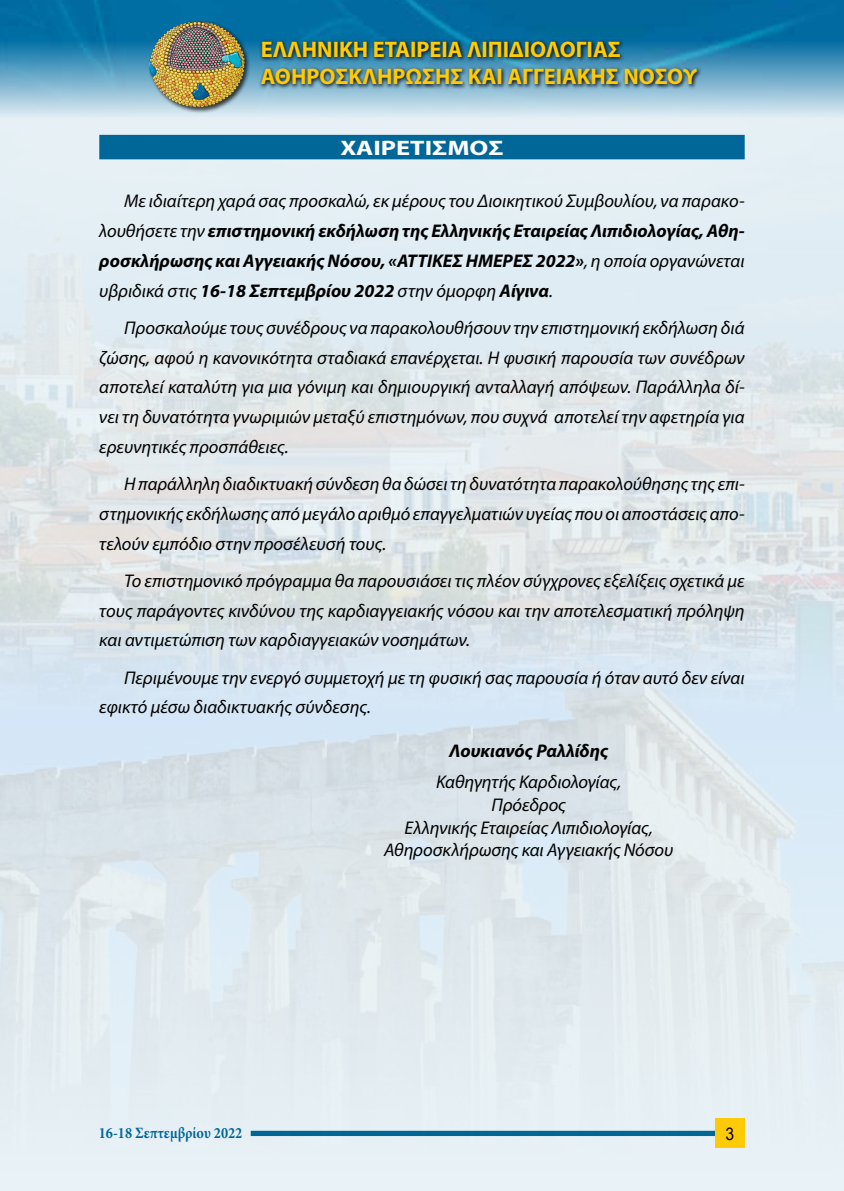
<style>
.page{position:relative;width:844px;height:1191px;background:#fff}
.page>*{position:absolute;margin:0;border:0;box-sizing:border-box;transform-origin:0 0}
.t1{font:700 22.57px/27.1px "Myriad Pro";color:#ffcb05}
.t2{font:700 21px "Myriad Pro";color:#fff;scale:1.25 1}
.t3{font:italic 18.38px/29.8px "Myriad Pro";color:#000;text-align:justify}
.t4{font:italic 700 18.38px/29.8px "Myriad Pro";color:#000;text-align:justify}
.t5{font:17.5px "Arial";color:#000;scale:.9 1}
.t6{font:700 15.75px "Minion Pro";color:#006798;scale:.9 1}
.s1{font-weight:400}
</style>
<div class="page">
<img style="left:0;top:0;width:843px;height:64px">
<div style="left:148px;top:20px;width:103px;height:94px;background:#000;opacity:.75"></div>
<img style="left:152px;top:22px;width:42px;height:31px">
<svg style="left:258px;top:38px;width:443px;height:26px;background:#186082"></svg>
<img style="left:0;top:64px;width:843px;height:525px">
<img style="left:0;top:589px;width:843px;height:602px">
<div style="left:99px;top:135px;width:645px;height:24px;background:#006798"></div>
<p class="t1" style="left:261px;top:35px;width:437px">ΕΛΛΗΝΙΚΗ ΕΤΑΙΡΕΙΑ ΛΙΠΙΔΙΟΛΟΓΙΑΣ<br>ΑΘΗΡΟΣΚΛΗΡΩΣΗΣ ΚΑΙ ΑΓΓΕΙΑΚΗΣ ΝΟΣΟΥ</p>
<p class="t2" style="left:340px;top:134px;width:132px">ΧΑΙΡΕΤΙΣΜΟΣ</p>
<p class="t4" style="left:99px;top:186px;width:646px;text-indent:25px"><span class="s1">Με ιδιαίτερη χαρά σας προσκαλώ, εκ μέρους του Διοικητικού Συμβουλίου, να παρακο&shy;λουθήσετε την</span> επιστημονική εκδήλωση της Ελληνικής Εταιρείας Λιπιδιολογίας, Αθη&shy;ροσκλήρωσης και Αγγειακής Νόσου, «ΑΤΤΙΚΕΣ ΗΜΕΡΕΣ 2022»<span class="s1">, η οποία οργανώνεται υβριδικά στις</span> 16-18 Σεπτεμβρίου 2022 <span class="s1">στην όμορφη</span> Αίγινα<span class="s1">.</span></p>
<p class="t3" style="left:99px;top:312px;width:646px;text-indent:25px">Προσκαλούμε τους συνέδρους να παρακολουθήσουν την επιστημονική εκδήλωση διά ζώσης, αφού η κανονικότητα σταδιακά επανέρχεται. Η φυσική παρουσία των συνέδρων αποτελεί καταλύτη για μια γόνιμη και δημιουργική ανταλλαγή απόψεων. Παράλληλα δί&shy;νει τη δυνατότητα γνωριμιών μεταξύ επιστημόνων, που συχνά αποτελεί την αφετηρία για ερευνητικές προσπάθειες.</p>
<p class="t3" style="left:99px;top:469px;width:646px;text-indent:25px">Η παράλληλη διαδικτυακή σύνδεση θα δώσει τη δυνατότητα παρακολούθησης της επι&shy;στημονικής εκδήλωσης από μεγάλο αριθμό επαγγελματιών υγείας που οι αποστάσεις απο&shy;τελούν εμπόδιο στην προσέλευσή τους.</p>
<p class="t3" style="left:99px;top:565px;width:646px;text-indent:25px">Το επιστημονικό πρόγραμμα θα παρουσιάσει τις πλέον σύγχρονες εξελίξεις σχετικά με τους παράγοντες κινδύνου της καρδιαγγειακής νόσου και την αποτελεσματική πρόληψη και αντιμετώπιση των καρδιαγγειακών νοσημάτων.</p>
<p class="t3" style="left:99px;top:662px;width:646px;text-indent:25px">Περιμένουμε την ενεργό συμμετοχή με τη φυσική σας παρουσία ή όταν αυτό δεν είναι εφικτό μέσω διαδικτυακής σύνδεσης.</p>
<p class="t4" style="left:449px;top:735px;width:160px">Λουκιανός Ραλλίδης</p>
<p class="t3" style="left:384px;top:770px;width:290px;line-height:22.8px;text-align:center">Καθηγητής Καρδιολογίας,<br>Πρόεδρος<br>Ελληνικής Εταιρείας Λιπιδιολογίας,<br>Αθηροσκλήρωσης και Αγγειακής Νόσου</p>
<p class="t6" style="left:99px;top:1122px;width:161px">16-18 Σεπτεμβρίου 2022</p>
<p class="t5" style="left:725px;top:1122px;width:11px">3</p>
</div>
